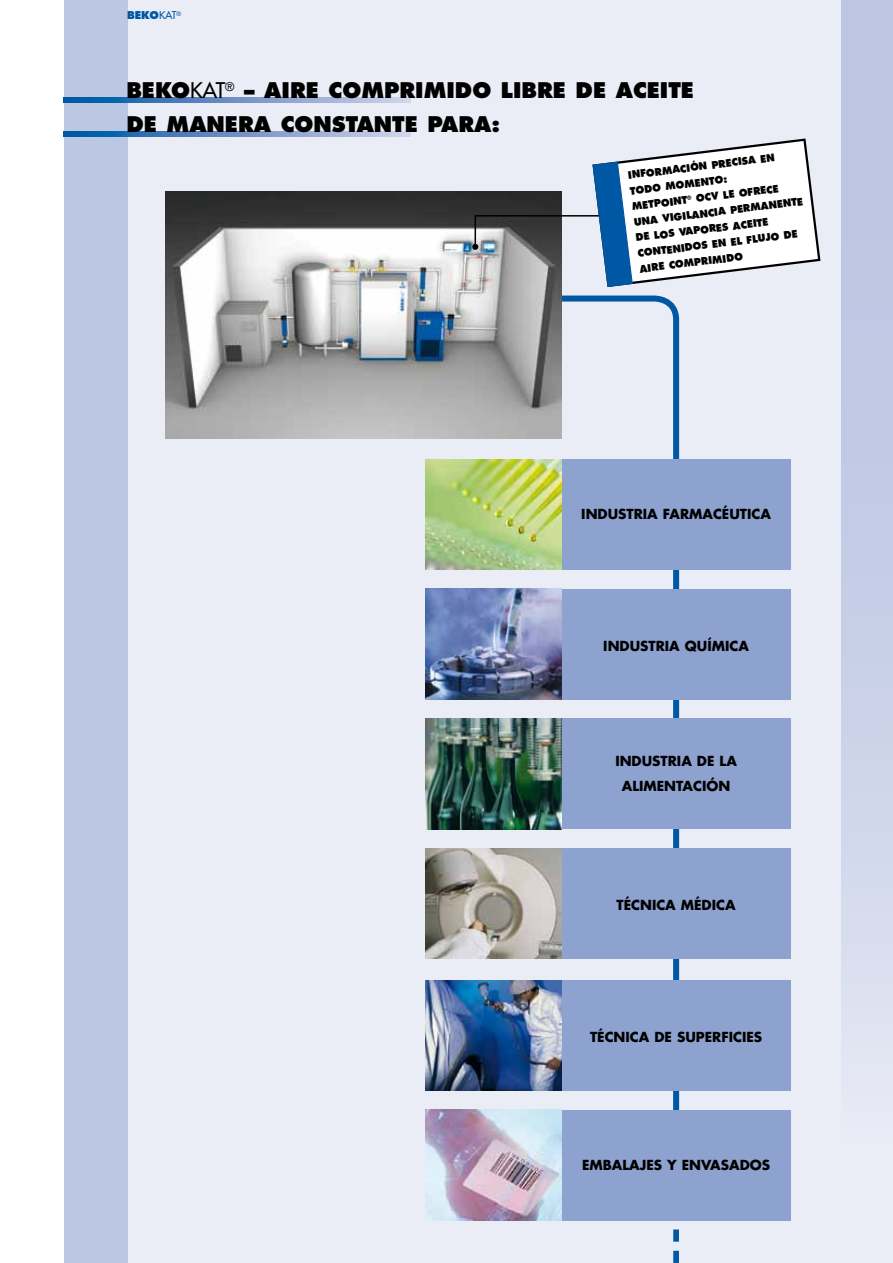
<style>
.page{position:relative;width:893px;height:1263px;background:#fff}
.page>*{position:absolute;margin:0;border:0;box-sizing:border-box;transform-origin:0 0}
.t1{font:800 21px/34px "Futura Std";color:#000}
.t2{font:700 13.5px/25.5px "Futura Std";color:#000;text-align:center}
.t3{font:800 10.5px "Futura Std";color:#0057a3}
.t4{font:800 10.2px/15.8px "Futura Std";color:#000;scale:.95 1}
.s1{font-weight:500}
</style>
<div class="page">
<div style="left:77px;top:0;width:816px;height:1263px;background:#eaecf6"></div>
<div style="left:64px;top:0;width:64px;height:1263px;background:#bcc7e3"></div>
<div style="left:842px;top:0;width:51px;height:1137px;background:linear-gradient(to bottom,#b4c0df,#dfe3f1)"></div>
<svg style="left:64px;top:98px;width:346px;height:4px"></svg>
<svg style="left:64px;top:132px;width:346px;height:4px"></svg>
<svg style="left:673px;top:1220px;width:6px;height:43px"></svg>
<svg style="left:487px;top:293px;width:195px;height:817px"></svg>
<div style="left:561px;top:1110px;width:230px;height:110px;background:#8da2cf"></div>
<img style="left:166px;top:192px;width:395px;height:246px">
<img style="left:425px;top:1110px;width:136px;height:110px">
<div style="left:561px;top:980px;width:230px;height:111px;background:#8da2cf"></div>
<img style="left:425px;top:980px;width:136px;height:111px">
<div style="left:561px;top:848px;width:230px;height:111px;background:#8da2cf"></div>
<img style="left:425px;top:848px;width:136px;height:111px">
<div style="left:561px;top:719px;width:230px;height:110px;background:#8da2cf"></div>
<img style="left:425px;top:719px;width:136px;height:110px">
<div style="left:561px;top:589px;width:230px;height:110px;background:#8da2cf"></div>
<img style="left:425px;top:589px;width:136px;height:110px">
<div style="left:561px;top:459px;width:230px;height:111px;background:#8da2cf"></div>
<img style="left:425px;top:459px;width:136px;height:111px">
<svg style="left:472px;top:138px;width:349px;height:150px"></svg>
<p class="t3" style="left:127px;top:9px;width:56px">BEKO<span class="s1">KAT</span><sup>®</sup></p>
<h1 class="t1" style="left:126px;top:73px;width:569px">BEKO<span class="s1">KAT</span><sup>®</sup> – AIRE COMPRIMIDO LIBRE DE ACEITE<br>DE MANERA CONSTANTE PARA:</h1>
<p class="t4" style="left:627px;top:167px;width:181px;rotate:-7deg">INFORMACIÓN PRECISA EN<br>TODO MOMENTO:<br>METPOINT<sup>®</sup> OCV LE OFRECE<br>UNA VIGILANCIA PERMANENTE<br>DE LOS VAPORES ACEITE<br>CONTENIDOS EN EL FLUJO DE<br>AIRE COMPRIMIDO</p>
<h2 class="t2" style="left:581px;top:501px;width:191px">INDUSTRIA FARMACÉUTICA</h2>
<h2 class="t2" style="left:603px;top:633px;width:147px">INDUSTRIA QUÍMICA</h2>
<h2 class="t2" style="left:615px;top:747px;width:123px">INDUSTRIA DE LA<br>ALIMENTACIÓN</h2>
<h2 class="t2" style="left:617px;top:892px;width:121px">TÉCNICA MÉDICA</h2>
<h2 class="t2" style="left:590px;top:1024px;width:174px">TÉCNICA DE SUPERFICIES</h2>
<h2 class="t2" style="left:582px;top:1151px;width:189px">EMBALAJES Y ENVASADOS</h2>
</div>
